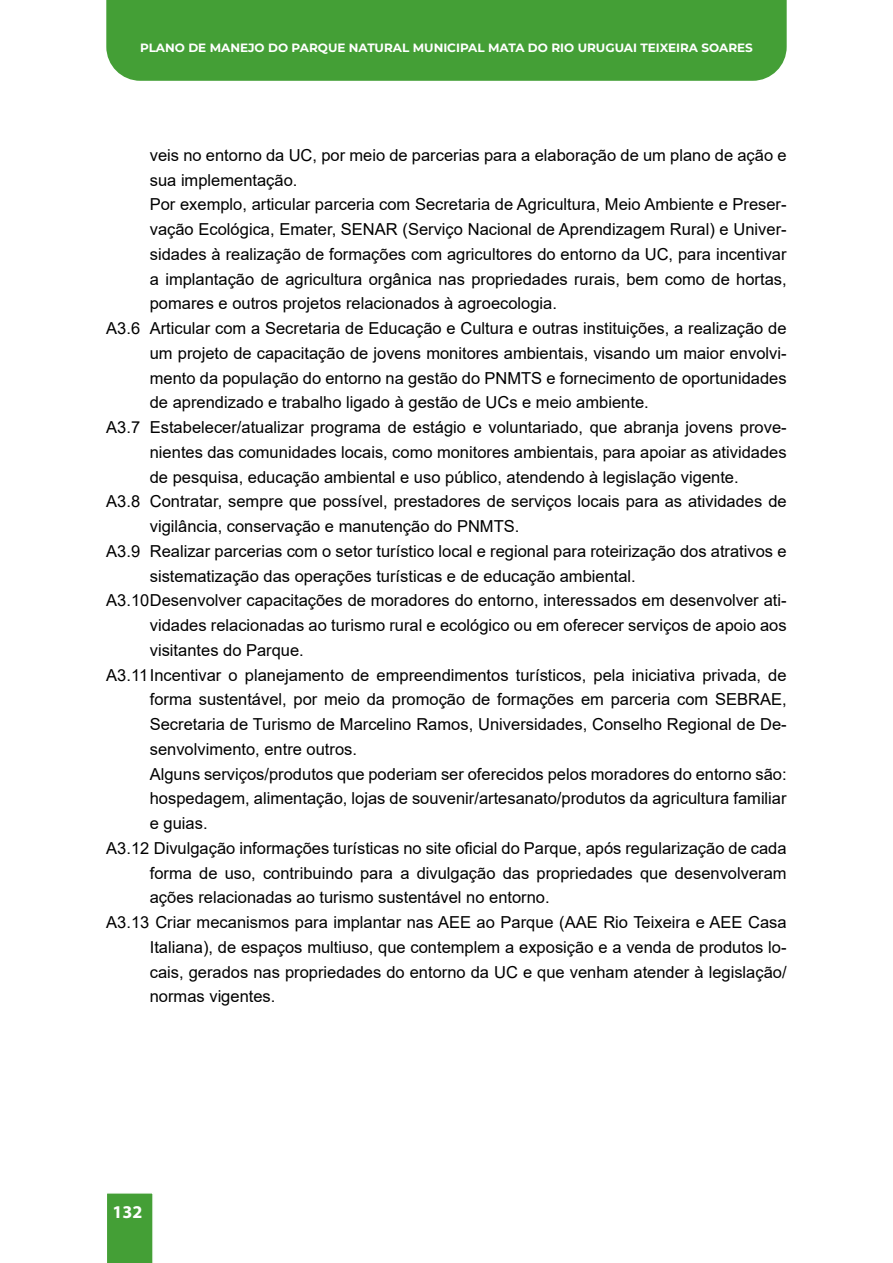
<style>
.page{position:relative;width:893px;height:1263px;background:#fff}
.page>*{position:absolute;margin:0;border:0;box-sizing:border-box;transform-origin:0 0}
.t1{font:700 18px "Myriad Pro";color:#fff}
.t2{font:16.5px "Arial";color:#000}
.t3{font:700 12px "Montserrat";color:#fff}
</style>
<div class="page">
<div style="left:106px;top:0;width:681px;height:81px;background:#449f36"></div>
<div style="left:107px;top:1193px;width:46px;height:70px;background:#449f36"></div>
<p class="t3" style="left:140px;top:39px;width:614px">PLANO DE MANEJO DO PARQUE NATURAL MUNICIPAL MATA DO RIO URUGUAI TEIXEIRA SOARES</p>
<p class="t2" style="left:150px;top:144px;width:638px">veis no entorno da UC, por meio de parcerias para a elaboração de um plano de ação e</p>
<p class="t2" style="left:150px;top:168px;width:149px">sua implementação.</p>
<p class="t2" style="left:150px;top:193px;width:638px">Por exemplo, articular parceria com Secretaria de Agricultura, Meio Ambiente e Preser-</p>
<p class="t2" style="left:150px;top:218px;width:638px">vação Ecológica, Emater, SENAR (Serviço Nacional de Aprendizagem Rural) e Univer-</p>
<p class="t2" style="left:150px;top:243px;width:638px">sidades à realização de formações com agricultores do entorno da UC, para incentivar</p>
<p class="t2" style="left:150px;top:267px;width:638px">a implantação de agricultura orgânica nas propriedades rurais, bem como de hortas,</p>
<p class="t2" style="left:150px;top:292px;width:409px">pomares e outros projetos relacionados à agroecologia.</p>
<p class="t2" style="left:106px;top:317px;width:682px">A3.6 Articular com a Secretaria de Educação e Cultura e outras instituições, a realização de</p>
<p class="t2" style="left:150px;top:342px;width:638px">um projeto de capacitação de jovens monitores ambientais, visando um maior envolvi-</p>
<p class="t2" style="left:150px;top:366px;width:638px">mento da população do entorno na gestão do PNMTS e fornecimento de oportunidades</p>
<p class="t2" style="left:150px;top:391px;width:500px">de aprendizado e trabalho ligado à gestão de UCs e meio ambiente.</p>
<p class="t2" style="left:106px;top:416px;width:682px">A3.7 Estabelecer/atualizar programa de estágio e voluntariado, que abranja jovens prove-</p>
<p class="t2" style="left:150px;top:441px;width:638px">nientes das comunidades locais, como monitores ambientais, para apoiar as atividades</p>
<p class="t2" style="left:150px;top:465px;width:590px">de pesquisa, educação ambiental e uso público, atendendo à legislação vigente.</p>
<p class="t2" style="left:106px;top:490px;width:682px">A3.8 Contratar, sempre que possível, prestadores de serviços locais para as atividades de</p>
<p class="t2" style="left:150px;top:515px;width:371px">vigilância, conservação e manutenção do PNMTS.</p>
<p class="t2" style="left:106px;top:540px;width:682px">A3.9 Realizar parcerias com o setor turístico local e regional para roteirização dos atrativos e</p>
<p class="t2" style="left:150px;top:564px;width:488px">sistematização das operações turísticas e de educação ambiental.</p>
<p class="t2" style="left:106px;top:589px;width:682px">A3.10Desenvolver capacitações de moradores do entorno, interessados em desenvolver ati-</p>
<p class="t2" style="left:150px;top:614px;width:638px">vidades relacionadas ao turismo rural e ecológico ou em oferecer serviços de apoio aos</p>
<p class="t2" style="left:150px;top:639px;width:156px">visitantes do Parque.</p>
<p class="t2" style="left:106px;top:663px;width:682px">A3.11Incentivar o planejamento de empreendimentos turísticos, pela iniciativa privada, de</p>
<p class="t2" style="left:150px;top:688px;width:638px">forma sustentável, por meio da promoção de formações em parceria com SEBRAE,</p>
<p class="t2" style="left:150px;top:713px;width:638px">Secretaria de Turismo de Marcelino Ramos, Universidades, Conselho Regional de De-</p>
<p class="t2" style="left:150px;top:738px;width:209px">senvolvimento, entre outros.</p>
<p class="t2" style="left:150px;top:762px;width:638px">Alguns serviços/produtos que poderiam ser oferecidos pelos moradores do entorno são:</p>
<p class="t2" style="left:150px;top:787px;width:638px">hospedagem, alimentação, lojas de souvenir/artesanato/produtos da agricultura familiar</p>
<p class="t2" style="left:150px;top:812px;width:59px">e guias.</p>
<p class="t2" style="left:106px;top:837px;width:682px">A3.12 Divulgação informações turísticas no site oficial do Parque, após regularização de cada</p>
<p class="t2" style="left:150px;top:861px;width:638px">forma de uso, contribuindo para a divulgação das propriedades que desenvolveram</p>
<p class="t2" style="left:150px;top:886px;width:401px">ações relacionadas ao turismo sustentável no entorno.</p>
<p class="t2" style="left:106px;top:911px;width:682px">A3.13 Criar mecanismos para implantar nas AEE ao Parque (AAE Rio Teixeira e AEE Casa</p>
<p class="t2" style="left:150px;top:936px;width:638px">Italiana), de espaços multiuso, que contemplem a exposição e a venda de produtos lo-</p>
<p class="t2" style="left:150px;top:960px;width:638px">cais, gerados nas propriedades do entorno da UC e que venham atender à legislação/</p>
<p class="t2" style="left:150px;top:985px;width:127px">normas vigentes.</p>
<p class="t1" style="left:112px;top:1200px;width:31px">132</p>
</div>
